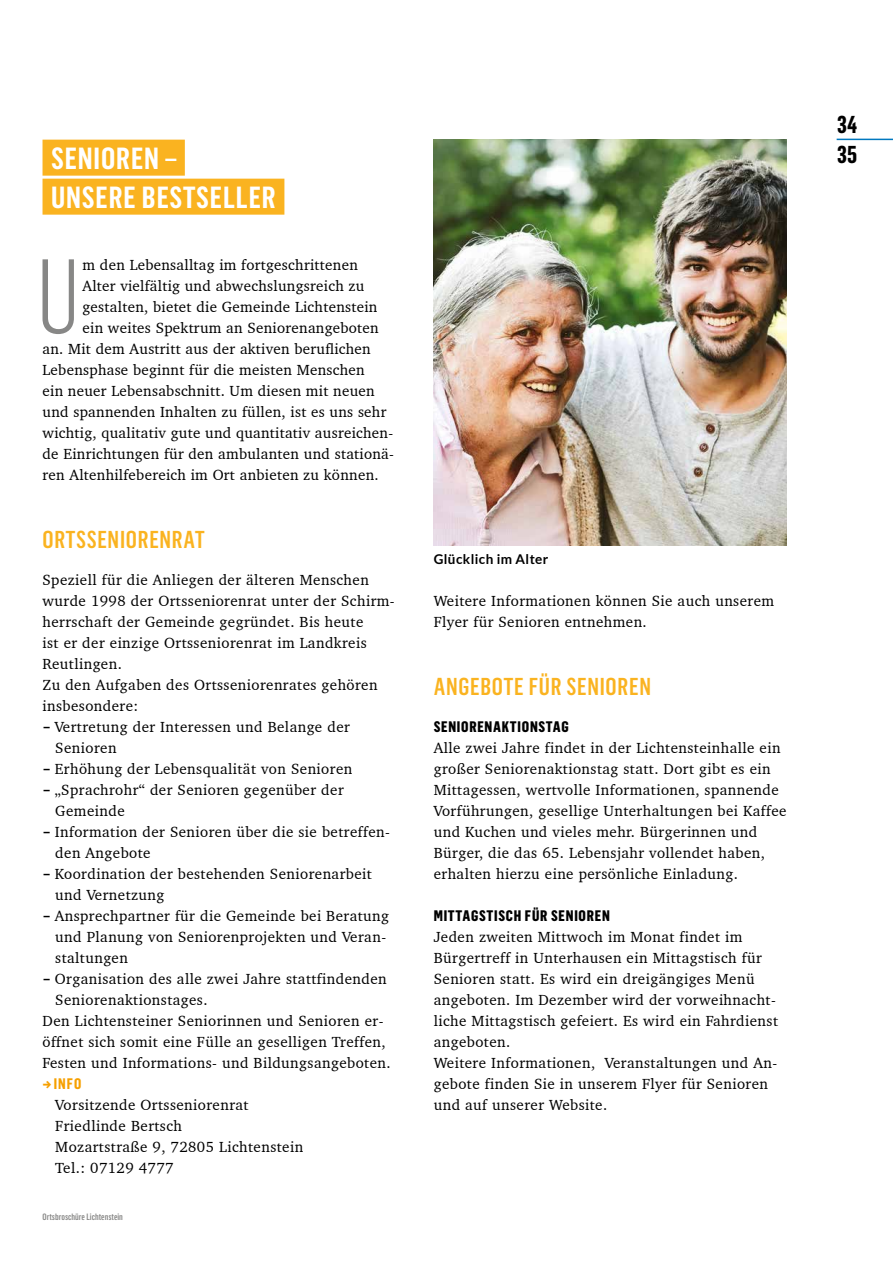
<style>
.page{position:relative;width:893px;height:1263px;background:#fff}
.page>*{position:absolute;margin:0;border:0;box-sizing:border-box;transform-origin:0 0}
.t1{font:300 103.35px "Flama Condensed";color:#878786}
.t2{font:600 30px/39px "Flama Condensed";letter-spacing:.03em;color:#fff}
.t3{font:500 24px "Flama Condensed";letter-spacing:.03em;color:#fab320}
.t4{font:700 24px/30px "Flama Condensed";color:#000}
.t5{font:15px/21px "Charter BT Pro";letter-spacing:.03em;color:#000}
.t6{font:800 15px "Flama Condensed";letter-spacing:.05em;color:#000}
.t7{font:700 15px "Flama Condensed";color:#f6a000}
.t8{font:700 13.5px "Lato";letter-spacing:.03em;color:#000}
.t9{font:500 9px "Flama Condensed";color:#878786}
.s1{font-family:"Lato";font-weight:700}
.s2{font-size:21px}
</style>
<div class="page">
<div style="left:43px;top:140px;width:142px;height:36px;background:#fab320"></div>
<div style="left:43px;top:179px;width:241px;height:36px;background:#fab320"></div>
<img style="left:434px;top:139px;width:353px;height:406px">
<hr style="left:837px;top:139px;width:56px;height:1px;background:#0078bf">
<h2 class="t2" style="left:51px;top:138px;width:226px">SENIOREN –<br>UNSERE BESTSELLER</h2>
<h1 class="t1" style="left:36px;top:232px;width:46px">U</h1>
<p class="t5" style="left:83px;top:254px;width:277px">m den Lebensalltag im fortgeschrittenen</p>
<p class="t5" style="left:83px;top:275px;width:283px">Alter vielfältig und abwechslungsreich zu</p>
<p class="t5" style="left:83px;top:296px;width:296px">gestalten, bietet die Gemeinde Lichtenstein</p>
<p class="t5" style="left:83px;top:317px;width:298px">ein weites Spektrum an Seniorenangeboten</p>
<p class="t5" style="left:43px;top:338px;width:330px">an. Mit dem Austritt aus der aktiven beruflichen</p>
<p class="t5" style="left:43px;top:359px;width:324px">Lebensphase beginnt für die meisten Menschen</p>
<p class="t5" style="left:43px;top:380px;width:334px">ein neuer Lebensabschnitt. Um diesen mit neuen</p>
<p class="t5" style="left:43px;top:401px;width:345px">und spannenden Inhalten zu füllen, ist es uns sehr</p>
<p class="t5" style="left:43px;top:422px;width:352px">wichtig, qualitativ gute und quantitativ ausreichen-</p>
<p class="t5" style="left:43px;top:443px;width:353px">de Einrichtungen für den ambulanten und stationä-</p>
<p class="t5" style="left:43px;top:464px;width:338px">ren Altenhilfebereich im Ort anbieten zu können.</p>
<h3 class="t3" style="left:43px;top:524px;width:164px">ORTSSENIORENRAT</h3>
<p class="t5" style="left:43px;top:569px;width:354px">Speziell für die Anliegen der älteren Menschen wurde 1998 der Ortsseniorenrat unter der Schirm&shy;herrschaft der Gemeinde gegründet. Bis heute<br>ist er der einzige Ortsseniorenrat im Landkreis Reutlingen.<br>Zu den Aufgaben des Ortsseniorenrates gehören insbesondere:</p>
<p class="t5" style="left:55px;top:716px;width:296px;text-indent:-13px"><span class="s1">–</span> Vertretung der Interessen und Belange der<br>Senioren</p>
<p class="t5" style="left:43px;top:758px;width:311px"><span class="s1">–</span> Erhöhung der Lebensqualität von Senioren</p>
<p class="t5" style="left:55px;top:779px;width:290px;text-indent:-13px"><span class="s1">–</span> „Sprachrohr“ der Senioren gegenüber der<br>Gemeinde</p>
<p class="t5" style="left:55px;top:821px;width:336px;text-indent:-13px"><span class="s1">–</span> Information der Senioren über die sie betreffen&shy;den Angebote</p>
<p class="t5" style="left:55px;top:863px;width:318px;text-indent:-13px"><span class="s1">–</span> Koordination der bestehenden Seniorenarbeit und Vernetzung</p>
<p class="t5" style="left:55px;top:905px;width:335px;text-indent:-13px"><span class="s1">–</span> Ansprechpartner für die Gemeinde bei Beratung und Planung von Seniorenprojekten und Veran&shy;staltungen</p>
<p class="t5" style="left:43px;top:968px;width:346px"><span class="s1">–</span> Organisation des alle zwei Jahre stattfindenden</p>
<p class="t5" style="left:55px;top:989px;width:154px">Seniorenaktionstages.</p>
<p class="t5" style="left:43px;top:1010px;width:342px">Den Lichtensteiner Seniorinnen und Senioren er-</p>
<p class="t5" style="left:43px;top:1031px;width:345px">öffnet sich somit eine Fülle an geselligen Treffen,</p>
<p class="t5" style="left:43px;top:1052px;width:350px">Festen und Informations- und Bildungsangeboten.</p>
<p class="t7" style="left:43px;top:1074px;width:40px"><span class="s2">→</span>INFO</p>
<p class="t5" style="left:55px;top:1094px;width:249px">Vorsitzende Ortsseniorenrat<br>Friedlinde Bertsch<br>Mozartstraße 9, 72805 Lichtenstein<br>Tel.: 07129 4777</p>
<p class="t9" style="left:43px;top:1211px;width:82px">Ortsbroschüre Lichtenstein</p>
<p class="t8" style="left:434px;top:551px;width:116px">Glücklich im Alter</p>
<p class="t5" style="left:434px;top:590px;width:342px">Weitere Informationen können Sie auch unserem<br>Flyer für Senioren entnehmen.</p>
<h3 class="t3" style="left:434px;top:671px;width:219px">ANGEBOTE FÜR SENIOREN</h3>
<p class="t6" style="left:434px;top:717px;width:136px">SENIORENAKTIONSTAG</p>
<p class="t5" style="left:434px;top:737px;width:354px">Alle zwei Jahre findet in der Lichtensteinhalle ein großer Seniorenaktionstag statt. Dort gibt es ein Mittagessen, wertvolle Informationen, spannende Vorführungen, gesellige Unterhaltungen bei Kaffee und Kuchen und vieles mehr. Bürgerinnen und Bürger, die das 65. Lebensjahr vollendet haben, erhalten hierzu eine persönliche Einladung.</p>
<p class="t6" style="left:434px;top:906px;width:178px">MITTAGSTISCH FÜR SENIOREN</p>
<p class="t5" style="left:434px;top:926px;width:346px">Jeden zweiten Mittwoch im Monat findet im Bürgertreff in Unterhausen ein Mittagstisch für Senioren statt. Es wird ein dreigängiges Menü angeboten. Im Dezember wird der vorweihnacht&shy;liche Mittagstisch gefeiert. Es wird ein Fahrdienst angeboten.<br>Weitere Informationen, Veranstaltungen und An&shy;gebote finden Sie in unserem Flyer für Senioren und auf unserer Website.</p>
<h3 class="t4" style="left:837px;top:109px;width:22px">34<br>35</h3>
</div>
